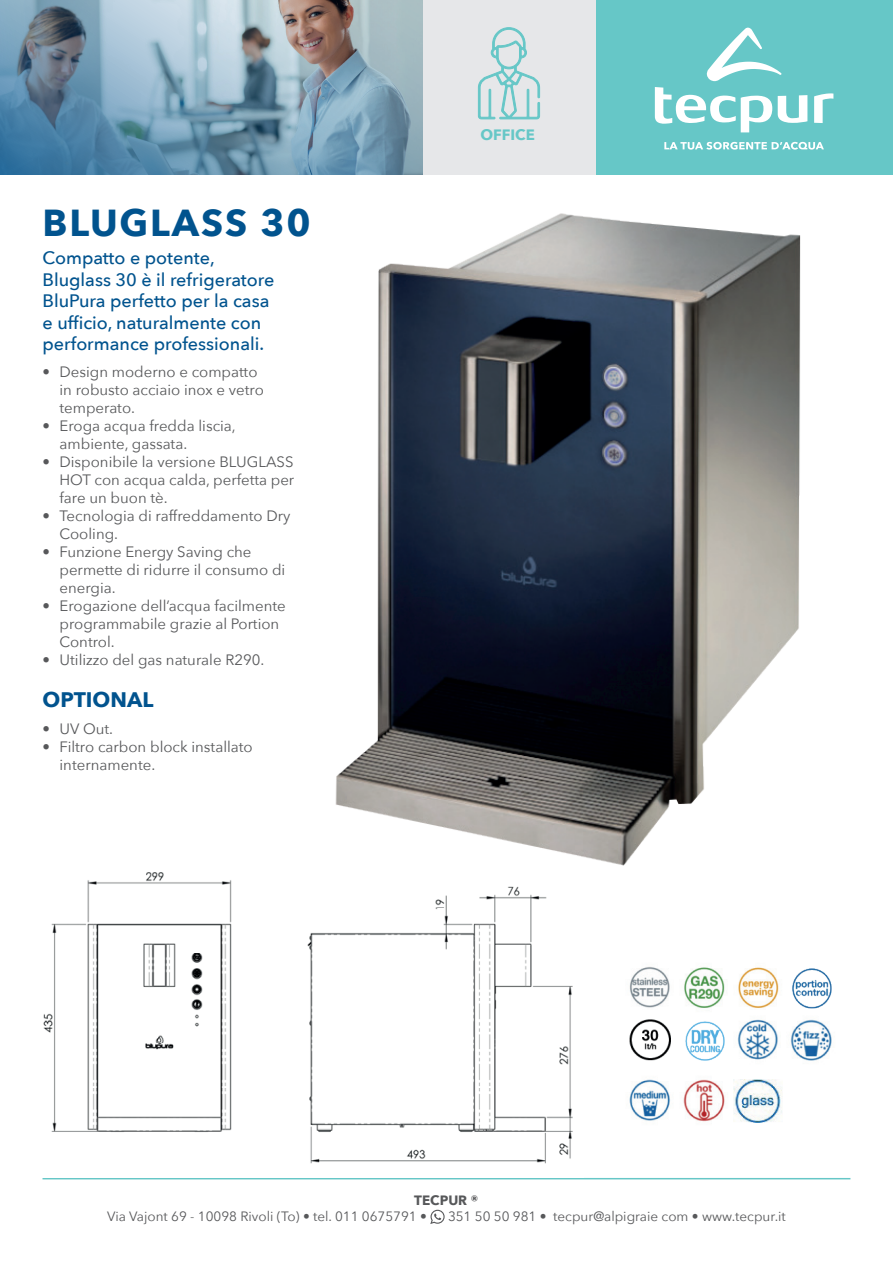
<style>
.page{position:relative;width:893px;height:1263px;background:#fff}
.page>*{position:absolute;margin:0;border:0;box-sizing:border-box;transform-origin:0 0}
.t1{font:700 37.5px "Avenir Next";letter-spacing:.05em;color:#01538e}
.t2{font:700 21px "Avenir Next";color:#01538e}
.t3{font:500 18px/21.6px "Avenir Next";color:#01538e}
.t4{font:15px/18px "Avenir Next";color:#57585a}
.t5{font:700 15px "Avenir Next";color:#66c7c7}
.t6{font:13.5px "Avenir Next";color:#57585a}
.t7{font:700 13.5px "Avenir Next";color:#57585a}
</style>
<div class="page">
<img style="left:335px;top:213px;width:466px;height:653px">
<svg style="left:430px;top:1210px;width:15px;height:14px"></svg>
<hr style="left:43px;top:1178px;width:807px;height:1px;background:#66c7c7">
<div style="left:595px;top:0;width:298px;height:174px;background:#66c7c7"></div>
<div style="left:423px;top:0;width:172px;height:174px;background:#e6e7e9"></div>
<svg style="left:0;top:0;width:423px;height:174px;background:#7e9caf"></svg>
<svg style="left:707px;top:28px;width:75px;height:53px"></svg>
<svg style="left:655px;top:87px;width:117px;height:45px"></svg>
<svg style="left:778px;top:95px;width:29px;height:28px"></svg>
<svg style="left:814px;top:93px;width:19px;height:30px"></svg>
<svg style="left:664px;top:142px;width:160px;height:8px"></svg>
<svg style="left:478px;top:27px;width:62px;height:93px"></svg>
<img style="left:43px;top:863px;width:540px;height:301px">
<img style="left:629px;top:966px;width:41px;height:42px">
<img style="left:684px;top:967px;width:41px;height:41px">
<img style="left:738px;top:967px;width:41px;height:41px">
<img style="left:792px;top:968px;width:40px;height:41px">
<img style="left:629px;top:1019px;width:42px;height:102px">
<img style="left:683px;top:1021px;width:42px;height:101px">
<img style="left:737px;top:1019px;width:41px;height:41px">
<img style="left:790px;top:1019px;width:42px;height:42px">
<img style="left:733px;top:1079px;width:49px;height:44px">
<h1 class="t1" style="left:43px;top:190px;width:270px">BLUGLASS 30</h1>
<p class="t3" style="left:43px;top:246px;width:233px">Compatto e potente,<br>Bluglass 30 è il refrigeratore<br>BluPura perfetto per la casa e ufficio, naturalmente con performance professionali.</p>
<p class="t4" style="left:60px;top:362px;width:206px;text-indent:-17px">• Design moderno e compatto in robusto acciaio inox e vetro temperato.</p>
<p class="t4" style="left:60px;top:416px;width:178px;text-indent:-17px">• Eroga acqua fredda liscia, ambiente, gassata.</p>
<p class="t4" style="left:60px;top:452px;width:236px;text-align:justify;text-indent:-17px">• Disponibile la versione BLUGLASS HOT con acqua calda, perfetta per fare un buon tè.</p>
<p class="t4" style="left:60px;top:506px;width:232px;text-indent:-17px">• Tecnologia di raffreddamento Dry<br>Cooling.</p>
<p class="t4" style="left:60px;top:542px;width:227px;text-indent:-17px">• Funzione Energy Saving che permette di ridurre il consumo di energia.</p>
<p class="t4" style="left:60px;top:596px;width:228px;text-indent:-17px">• Erogazione dell’acqua facilmente programmabile grazie al Portion<br>Control.</p>
<p class="t4" style="left:43px;top:650px;width:223px">• Utilizzo del gas naturale R290.</p>
<h2 class="t2" style="left:43px;top:681px;width:112px">OPTIONAL</h2>
<p class="t4" style="left:43px;top:719px;width:72px">• UV Out.</p>
<p class="t4" style="left:60px;top:737px;width:195px;text-indent:-17px">• Filtro carbon block installato internamente.</p>
<p class="t5" style="left:480px;top:122px;width:56px">OFFICE</p>
<p class="t7" style="left:414px;top:1188px;width:66px">TECPUR ®</p>
<p class="t6" style="left:107px;top:1205px;width:321px">Via Vajont 69 - 10098 Rivoli (To) • tel. 011 0675791 •</p>
<p class="t6" style="left:448px;top:1205px;width:339px">351 50 50 981 • tecpur@alpigraie com • www.tecpur.it</p>
</div>
